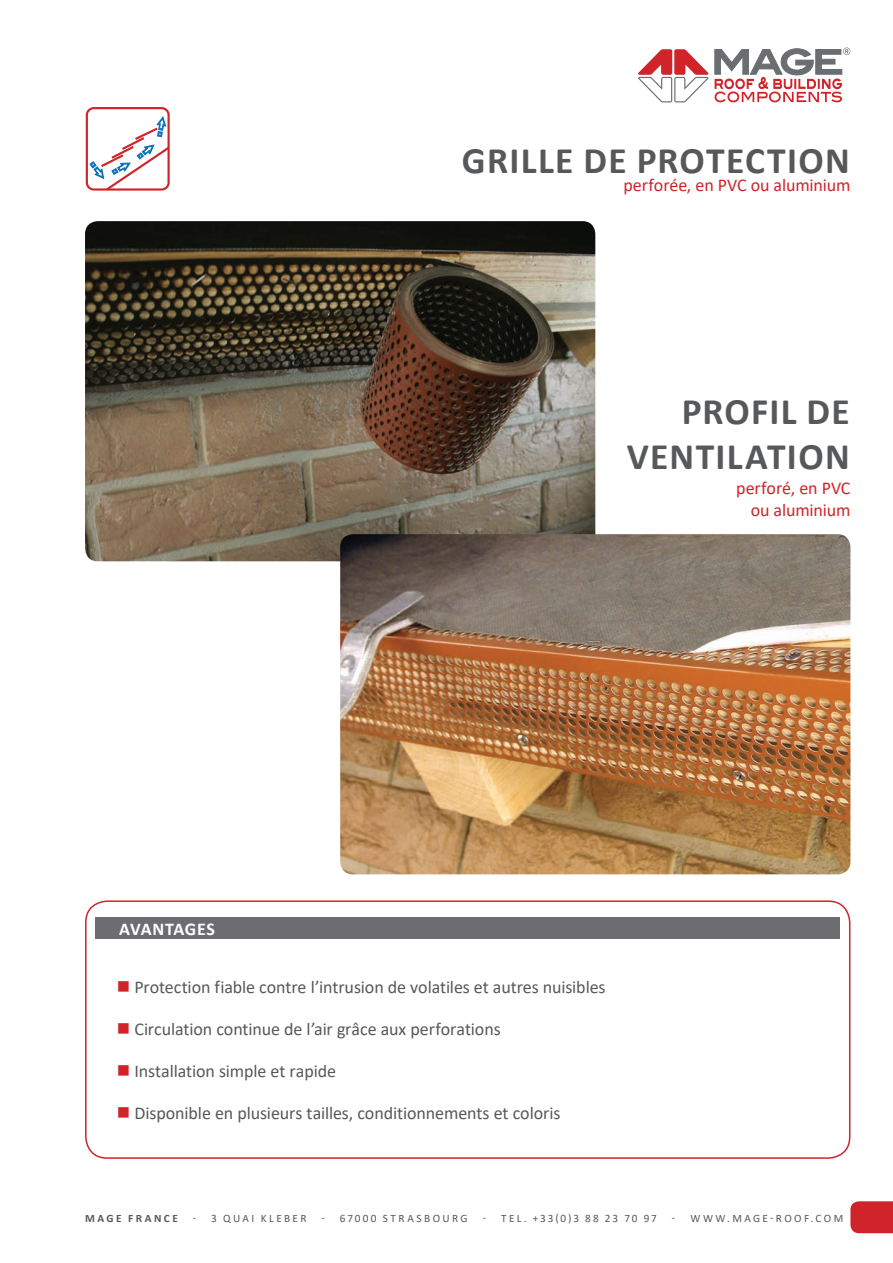
<style>
.page{position:relative;width:893px;height:1263px;background:#fff}
.page>*{position:absolute;margin:0;border:0;box-sizing:border-box;transform-origin:0 0}
.t1{font:700 37.5px/45px "Calibri";letter-spacing:.035em;color:#57585a;text-align:right}
.t2{font:18px "Calibri";letter-spacing:-.005em;color:#57585a}
.t3{font:18px/21.6px "Calibri";letter-spacing:-.01em;color:#d1232a;text-align:right}
.t4{font:700 18px "Calibri";letter-spacing:.03em;color:#fff}
.t5{font:11.25px "Calibri";letter-spacing:.21em;color:#57585a}
.t6{font:11.25px "Calibri";letter-spacing:.175em;color:#57585a}
.t7{font:700 11.25px "Calibri";letter-spacing:.215em;color:#57585a}
.s1{color:#d1232a}
</style>
<div class="page">
<svg style="left:850px;top:1201px;width:43px;height:32px"></svg>
<svg style="left:638px;top:47px;width:212px;height:55px"></svg>
<div style="left:85px;top:900px;width:765px;height:259px;border:2px solid #d1232a;border-radius:21px"></div>
<div style="left:95px;top:917px;width:745px;height:22px;background:#6c6d70"></div>
<img style="left:85px;top:221px;width:510px;height:340px">
<img style="left:340px;top:534px;width:510px;height:340px">
<div style="left:86px;top:107px;width:84px;height:84px;border:2px solid #d1232a;border-radius:7px"></div>
<svg style="left:89px;top:116px;width:81px;height:75px"></svg>
<h1 class="t1" style="left:462px;top:137px;width:389px">GRILLE DE PROTECTION</h1>
<p class="t3" style="left:623px;top:174px;width:228px">perforée, en PVC ou aluminium</p>
<h1 class="t1" style="left:627px;top:388px;width:225px">PROFIL DE<br>VENTILATION</h1>
<p class="t3" style="left:736px;top:477px;width:116px">perforé, en PVC ou aluminium</p>
<p class="t4" style="left:119px;top:916px;width:97px">AVANTAGES</p>
<p class="t2" style="left:117px;top:974px;width:490px"><span class="s1">■</span> Protection fiable contre l’intrusion de volatiles et autres nuisibles</p>
<p class="t2" style="left:117px;top:1016px;width:385px"><span class="s1">■</span> Circulation continue de l’air grâce aux perforations</p>
<p class="t2" style="left:117px;top:1058px;width:221px"><span class="s1">■</span> Installation simple et rapide</p>
<p class="t2" style="left:117px;top:1100px;width:445px"><span class="s1">■</span> Disponible en plusieurs tailles, conditionnements et coloris</p>
<p class="t7" style="left:85px;top:1210px;width:94px">MAGE FRANCE</p>
<p class="t5" style="left:193px;top:1210px;width:115px">- 3 QUAI KLEBER</p>
<p class="t5" style="left:322px;top:1210px;width:148px">- 67000 STRASBOURG</p>
<p class="t6" style="left:483px;top:1210px;width:176px">- TEL. +33(0)3 88 23 70 97</p>
<p class="t5" style="left:672px;top:1210px;width:173px">- WWW.MAGE-ROOF.COM</p>
</div>
